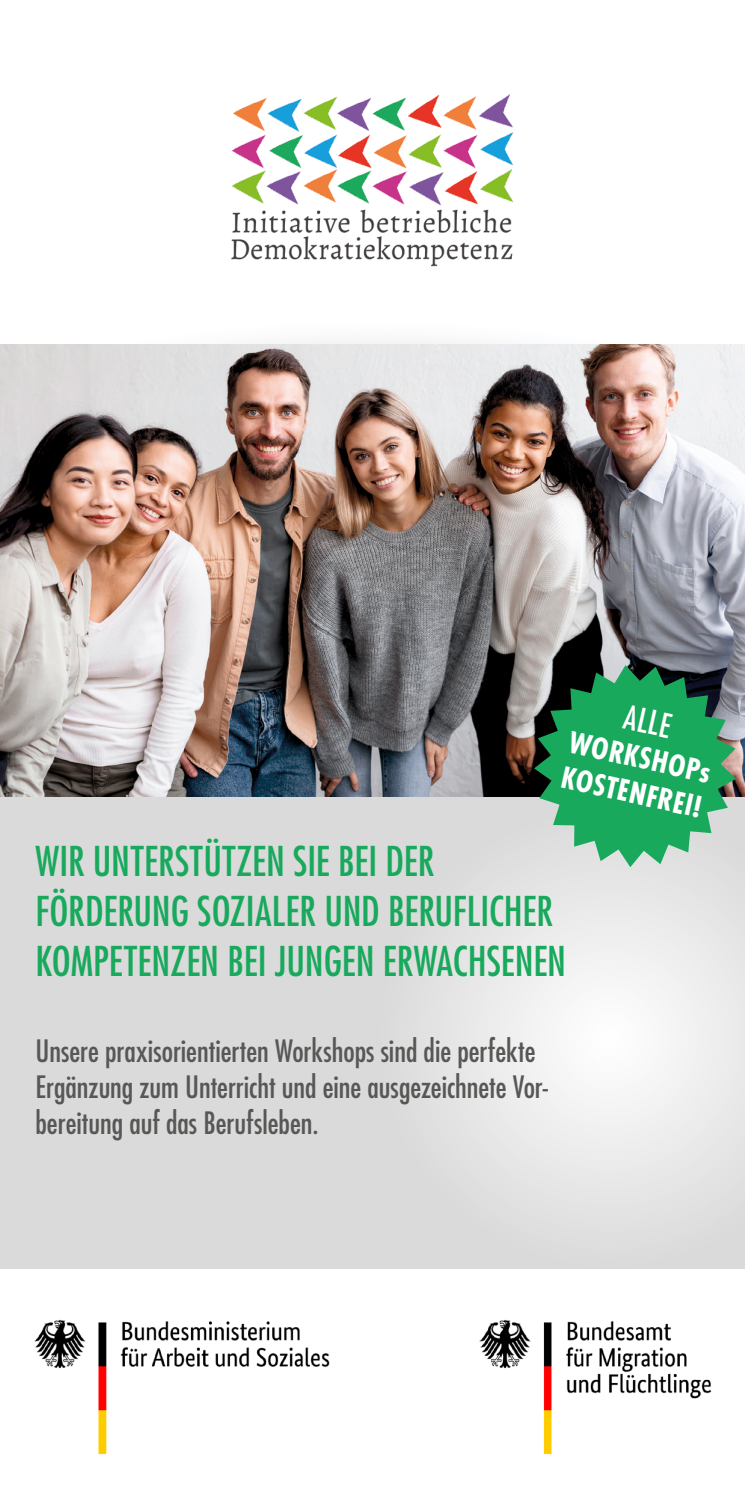
<style>
.page{position:relative;width:745px;height:1489px;background:#fff}
.page>*{position:absolute;margin:0;border:0;box-sizing:border-box;transform-origin:0 0}
.t1{font:condensed 40px/50px "Futura LT";color:#18a95d}
.t2{font:700 32.5px/36px "Futura PT Cond";color:#fff}
.t3{font:condensed 32.5px "Futura LT";color:#fff}
.t4{font:condensed 30px/36px "Futura LT";color:#575756}
</style>
<div class="page">
<div style="left:0;top:793px;width:744px;height:475px;background:#dadada"></div>
<img style="left:231px;top:94px;width:283px;height:173px">
<img style="left:0;top:344px;width:744px;height:452px">
<img style="left:479px;top:1320px;width:233px;height:135px">
<img style="left:34px;top:1320px;width:296px;height:135px">
<svg style="left:444px;top:873px;width:300px;height:331px"></svg>
<svg style="left:533px;top:665px;width:202px;height:202px;background:#3e9e6c"></svg>
<p class="t3" style="left:628px;top:697px;width:49px;rotate:12deg">ALLE</p>
<p class="t2" style="left:572px;top:724px;width:145px;rotate:12deg">WORKSHOPs<br>KOSTENFREI!</p>
<h1 class="t1" style="left:35px;top:836px;width:532px">WIR UNTERSTÜTZEN SIE BEI DER<br>FÖRDERUNG SOZIALER UND BERUFLICHER<br>KOMPETENZEN BEI JUNGEN ERWACHSENEN</h1>
<p class="t4" style="left:35px;top:1032px;width:515px">Unsere praxisorientierten Workshops sind die perfekte<br>Ergänzung zum Unterricht und eine ausgezeichnete Vor&shy;bereitung auf das Berufsleben.</p>
</div>
